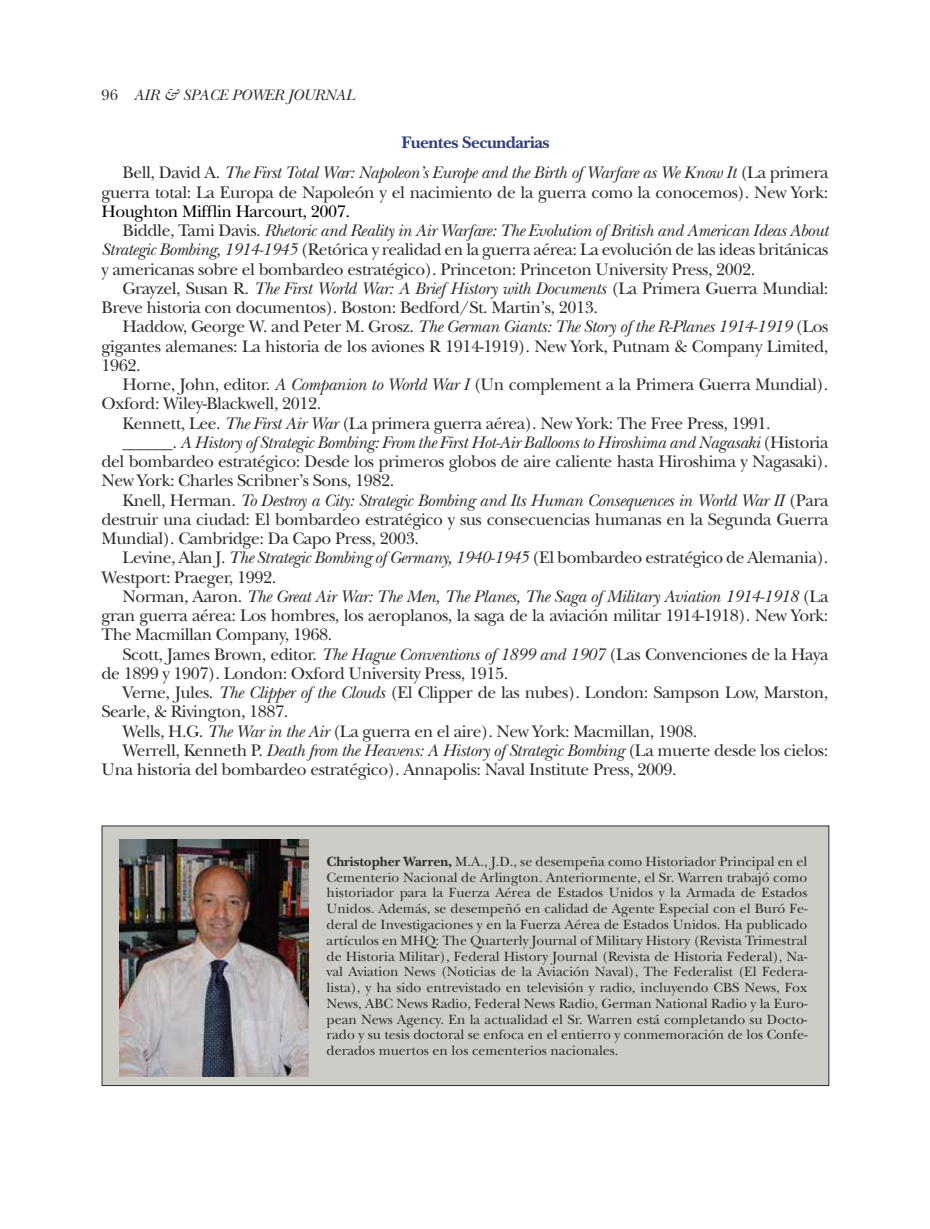
<style>
.page{position:relative;width:930px;height:1229px;background:#fff}
.page>*{position:absolute;margin:0;border:0;box-sizing:border-box;transform-origin:0 0}
.t1{font:17.5px "New Baskerville Std";letter-spacing:-.025em;color:#2f2d2c}
.t2{font:italic 17.5px/29.8px "New Baskerville Std";letter-spacing:-.025em;color:#2f2d2c;text-align:center}
.t3{font:17.5px "New Baskerville Std";letter-spacing:-.025em;color:#000}
.t4{font:italic 15.75px "New Baskerville Std";color:#2f2d2c}
.t5{font:14px/15.8px "New Baskerville Std";color:#2f2d2c;text-align:justify}
.s1{font-style:normal}
.s2{font-weight:700;font-style:normal;color:#33417b}
.s3{font-style:italic}
.s4{font-weight:700}
</style>
<div class="page">
<div style="left:102px;top:826px;width:726px;height:259px;background:#cdccc6"></div>
<div style="left:102px;top:825px;width:727px;height:261px;border:1px solid #2f2d2c"></div>
<img style="left:120px;top:839px;width:189px;height:238px">
<p class="t4" style="left:102px;top:86px;width:255px"><span class="s1">96</span> AIR &amp; SPACE POWER JOURNAL</p>
<p class="t2" style="left:123px;top:128px;width:707px"><span class="s2">Fuentes Secundarias<br></span><span class="s1">Bell, David A.</span> The First Total War: Napoleon’s Europe and the Birth of Warfare as We Know It <span class="s1">(La primera</span></p>
<p class="t1" style="left:102px;top:182px;width:728px">guerra total: La Europa de Napoleón y el nacimiento de la guerra como la conocemos). New York:</p>
<p class="t3" style="left:102px;top:201px;width:250px">Houghton Mifflin Harcourt, 2007.</p>
<p class="t2" style="left:123px;top:216px;width:707px"><span class="s1">Biddle, Tami Davis.</span> Rhetoric and Reality in Air Warfare: The Evolution of British and American Ideas About</p>
<p class="t1" style="left:102px;top:239px;width:728px"><span class="s3">Strategic Bombing, 1914-1945</span> (Retórica y realidad en la guerra aérea: La evolución de las ideas británicas</p>
<p class="t1" style="left:102px;top:259px;width:655px">y americanas sobre el bombardeo estratégico). Princeton: Princeton University Press, 2002.</p>
<p class="t2" style="left:123px;top:273px;width:707px"><span class="s1">Grayzel, Susan R.</span> The First World War: A Brief History with Documents <span class="s1">(La Primera Guerra Mundial:</span></p>
<p class="t1" style="left:102px;top:297px;width:498px">Breve historia con documentos). Boston: Bedford/St. Martin’s, 2013.</p>
<p class="t2" style="left:123px;top:312px;width:707px"><span class="s1">Haddow, George W. and Peter M. Grosz.</span> The German Giants: The Story of the R-Planes 1914-1919 <span class="s1">(Los</span></p>
<p class="t1" style="left:102px;top:336px;width:728px">gigantes alemanes: La historia de los aviones R 1914-1919). New York, Putnam &amp; Company Limited,</p>
<p class="t1" style="left:102px;top:355px;width:41px">1962.</p>
<p class="t1" style="left:123px;top:374px;width:707px">Horne, John, editor. <span class="s3">A Companion to World War I</span> (Un complement a la Primera Guerra Mundial).</p>
<p class="t1" style="left:102px;top:393px;width:221px">Oxford: Wiley-Blackwell, 2012.</p>
<p class="t1" style="left:123px;top:413px;width:649px">Kennett, Lee. <span class="s3">The First Air War</span> (La primera guerra aérea). New York: The Free Press, 1991.</p>
<p class="t2" style="left:123px;top:427px;width:707px"><span class="s1">______.</span> A History of Strategic Bombing: From the First Hot-Air Balloons to Hiroshima and Nagasaki <span class="s1">(Historia</span></p>
<p class="t1" style="left:102px;top:451px;width:728px">del bombardeo estratégico: Desde los primeros globos de aire caliente hasta Hiroshima y Nagasaki).</p>
<p class="t1" style="left:102px;top:470px;width:294px">New York: Charles Scribner’s Sons, 1982.</p>
<p class="t2" style="left:123px;top:485px;width:707px"><span class="s1">Knell, Herman.</span> To Destroy a City: Strategic Bombing and Its Human Consequences in World War II <span class="s1">(Para</span></p>
<p class="t1" style="left:102px;top:509px;width:728px">destruir una ciudad: El bombardeo estratégico y sus consecuencias humanas en la Segunda Guerra</p>
<p class="t1" style="left:102px;top:528px;width:319px">Mundial). Cambridge: Da Capo Press, 2003.</p>
<p class="t1" style="left:123px;top:547px;width:707px">Levine, Alan J. <span class="s3">The Strategic Bombing of Germany, 1940-1945</span> (El bombardeo estratégico de Alemania).</p>
<p class="t1" style="left:102px;top:567px;width:176px">Westport: Praeger, 1992.</p>
<p class="t2" style="left:123px;top:581px;width:707px"><span class="s1">Norman, Aaron.</span> The Great Air War: The Men, The Planes, The Saga of Military Aviation 1914-1918 <span class="s1">(La</span></p>
<p class="t1" style="left:102px;top:605px;width:728px">gran guerra aérea: Los hombres, los aeroplanos, la saga de la aviación militar 1914-1918). New York:</p>
<p class="t1" style="left:102px;top:624px;width:232px">The Macmillan Company, 1968.</p>
<p class="t1" style="left:123px;top:644px;width:707px">Scott, James Brown, editor. <span class="s3">The Hague Conventions of 1899 and 1907</span> (Las Convenciones de la Haya</p>
<p class="t1" style="left:102px;top:663px;width:408px">de 1899 y 1907). London: Oxford University Press, 1915.</p>
<p class="t1" style="left:123px;top:682px;width:707px">Verne, Jules. <span class="s3">The Clipper of the Clouds</span> (El Clipper de las nubes). London: Sampson Low, Marston,</p>
<p class="t1" style="left:102px;top:701px;width:188px">Searle, &amp; Rivington, 1887.</p>
<p class="t1" style="left:123px;top:721px;width:576px">Wells, H.G. <span class="s3">The War in the Air</span> (La guerra en el aire). New York: Macmillan, 1908.</p>
<p class="t2" style="left:123px;top:735px;width:707px"><span class="s1">Werrell, Kenneth P.</span> Death from the Heavens: A History of Strategic Bombing <span class="s1">(La muerte desde los cielos:</span></p>
<p class="t1" style="left:102px;top:759px;width:576px">Una historia del bombardeo estratégico). Annapolis: Naval Institute Press, 2009.</p>
<p class="t5" style="left:326px;top:853px;width:482px"><span class="s4">Christopher Warren,</span> M.A., J.D., se desempeña como Historiador Principal en el Cementerio Nacional de Arlington. Anteriormente, el Sr. Warren trabajó como historiador para la Fuerza Aérea de Estados Unidos y la Armada de Estados Unidos. Además, se desempeñó en calidad de Agente Especial con el Buró Fe&shy;deral de Investigaciones y en la Fuerza Aérea de Estados Unidos. Ha publicado artículos en MHQ: The Quarterly Journal of Military History (Revista Trimestral de Historia Militar), Federal History Journal (Revista de Historia Federal), Na&shy;val Aviation News (Noticias de la Aviación Naval), The Federalist (El Federa&shy;lista), y ha sido entrevistado en televisión y radio, incluyendo CBS News, Fox News, ABC News Radio, Federal News Radio, German National Radio y la Euro&shy;pean News Agency. En la actualidad el Sr. Warren está completando su Docto&shy;rado y su tesis doctoral se enfoca en el entierro y conmemoración de los Confe&shy;derados muertos en los cementerios nacionales.</p>
</div>
